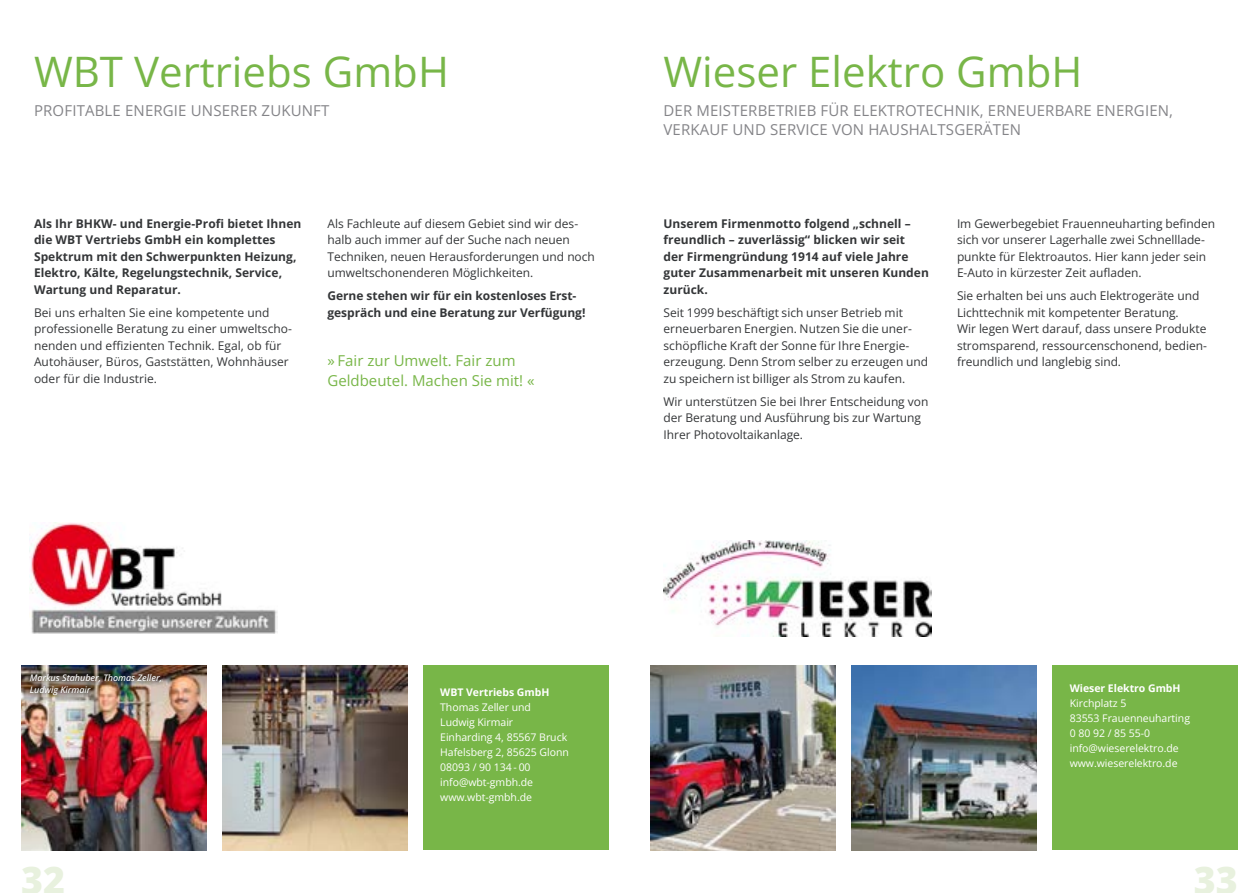
<style>
.page{position:relative;width:1259px;height:893px;background:#fff}
.page>*{position:absolute;margin:0;border:0;box-sizing:border-box;transform-origin:0 0}
.t1{font:42px "Open Sans";color:#78b648}
.t2{font:800 37.5px "Open Sans";color:#e8f1de}
.t3{font:15px/19.8px "Open Sans";letter-spacing:.01em;color:#848488}
.t4{font:15px/19.8px "Open Sans";color:#78b648}
.t5{font:12px/16.5px "Open Sans";letter-spacing:-.005em;color:#343638}
.t6{font:700 12px/16.5px "Open Sans";letter-spacing:.005em;color:#343638}
.t7{font:10.5px/15px "Open Sans";letter-spacing:-.005em;color:#fff}
.t8{font:700 10.5px "Open Sans";letter-spacing:-.005em;color:#fff}
.t9{font:italic 500 9px/11.2px "Open Sans";letter-spacing:-.005em;color:#fff}
</style>
<div class="page">
<img style="left:30px;top:522px;width:248px;height:112px">
<img style="left:21px;top:665px;width:185px;height:185px">
<img style="left:222px;top:665px;width:185px;height:185px">
<div style="left:423px;top:665px;width:185px;height:185px;background:#78b648"></div>
<img style="left:24px;top:667px;width:144px;height:35px">
<img style="left:663px;top:541px;width:268px;height:95px">
<div style="left:1052px;top:665px;width:185px;height:185px;background:#78b648"></div>
<img style="left:651px;top:665px;width:185px;height:185px">
<img style="left:851px;top:665px;width:185px;height:185px">
<h1 class="t1" style="left:34px;top:43px;width:416px">WBT Vertriebs GmbH</h1>
<p class="t3" style="left:34px;top:100px;width:297px">PROFITABLE ENERGIE UNSERER ZUKUNFT</p>
<p class="t6" style="left:34px;top:215px;width:269px">Als Ihr BHKW- und Energie-Profi bietet Ihnen die WBT Vertriebs GmbH ein komplettes Spektrum mit den Schwerpunkten Heizung, Elektro, Kälte, Regelungstechnik, Service, Wartung und Reparatur.</p>
<p class="t5" style="left:34px;top:304px;width:259px">Bei uns erhalten Sie eine kompetente und professionelle Beratung zu einer umweltscho&shy;nenden und effizienten Technik. Egal, ob für Autohäuser, Büros, Gaststätten, Wohnhäuser oder für die Industrie.</p>
<p class="t5" style="left:327px;top:215px;width:269px">Als Fachleute auf diesem Gebiet sind wir des&shy;halb auch immer auf der Suche nach neuen Techniken, neuen Herausforderungen und noch umweltschonenderen Möglichkeiten.</p>
<p class="t6" style="left:327px;top:287px;width:259px">Gerne stehen wir für ein kostenloses Erst&shy;gespräch und eine Beratung zur Verfügung!</p>
<p class="t4" style="left:327px;top:351px;width:208px">» Fair zur Umwelt. Fair zum<br>Geldbeutel. Machen Sie mit! «</p>
<h1 class="t1" style="left:663px;top:43px;width:420px">Wieser Elektro GmbH</h1>
<p class="t3" style="left:663px;top:100px;width:511px">DER MEISTERBETRIEB FÜR ELEKTROTECHNIK, ERNEUERBARE ENERGIEN,<br>VERKAUF UND SERVICE VON HAUSHALTSGERÄTEN</p>
<p class="t6" style="left:663px;top:215px;width:267px">Unserem Firmenmotto folgend „schnell – freundlich – zuverlässig“ blicken wir seit<br>der Firmengründung 1914 auf viele Jahre guter Zusammenarbeit mit unseren Kunden zurück.</p>
<p class="t5" style="left:663px;top:304px;width:266px">Seit 1999 beschäftigt sich unser Betrieb mit erneuerbaren Energien. Nutzen Sie die uner&shy;schöpfliche Kraft der Sonne für Ihre Energie&shy;erzeugung. Denn Strom selber zu erzeugen und zu speichern ist billiger als Strom zu kaufen.</p>
<p class="t5" style="left:663px;top:393px;width:266px">Wir unterstützen Sie bei Ihrer Entscheidung von der Beratung und Ausführung bis zur Wartung<br>Ihrer Photovoltaikanlage.</p>
<p class="t5" style="left:957px;top:215px;width:260px">Im Gewerbegebiet Frauenneuharting befinden sich vor unserer Lagerhalle zwei Schnelllade&shy;punkte für Elektroautos. Hier kann jeder sein E-Auto in kürzester Zeit aufladen.</p>
<p class="t5" style="left:957px;top:287px;width:252px">Sie erhalten bei uns auch Elektrogeräte und Lichttechnik mit kompetenter Beratung.<br>Wir legen Wert darauf, dass unsere Produkte stromsparend, ressourcenschonend, bedien&shy;freundlich und langlebig sind.</p>
<p class="t9" style="left:30px;top:672px;width:134px">Markus Stahuber, Thomas Zeller,<br>Ludwig Kirmair</p>
<p class="t8" style="left:440px;top:685px;width:111px">WBT Vertriebs GmbH</p>
<p class="t7" style="left:440px;top:699px;width:130px">Thomas Zeller und<br>Ludwig Kirmair<br>Einharding 4, 85567 Bruck<br>Hafelsberg 2, 85625 Glonn<br>08093 / 90 134 - 00 info@wbt-gmbh.de www.wbt-gmbh.de</p>
<p class="t8" style="left:1069px;top:681px;width:112px">Wieser Elektro GmbH</p>
<p class="t7" style="left:1069px;top:695px;width:122px">Kirchplatz 5<br>83553 Frauenneuharting<br>0 80 92 / 85 55-0 info@wieserelektro.de www.wieserelektro.de</p>
<h2 class="t2" style="left:21px;top:855px;width:45px">32</h2>
<h2 class="t2" style="left:1193px;top:855px;width:45px">33</h2>
</div>
